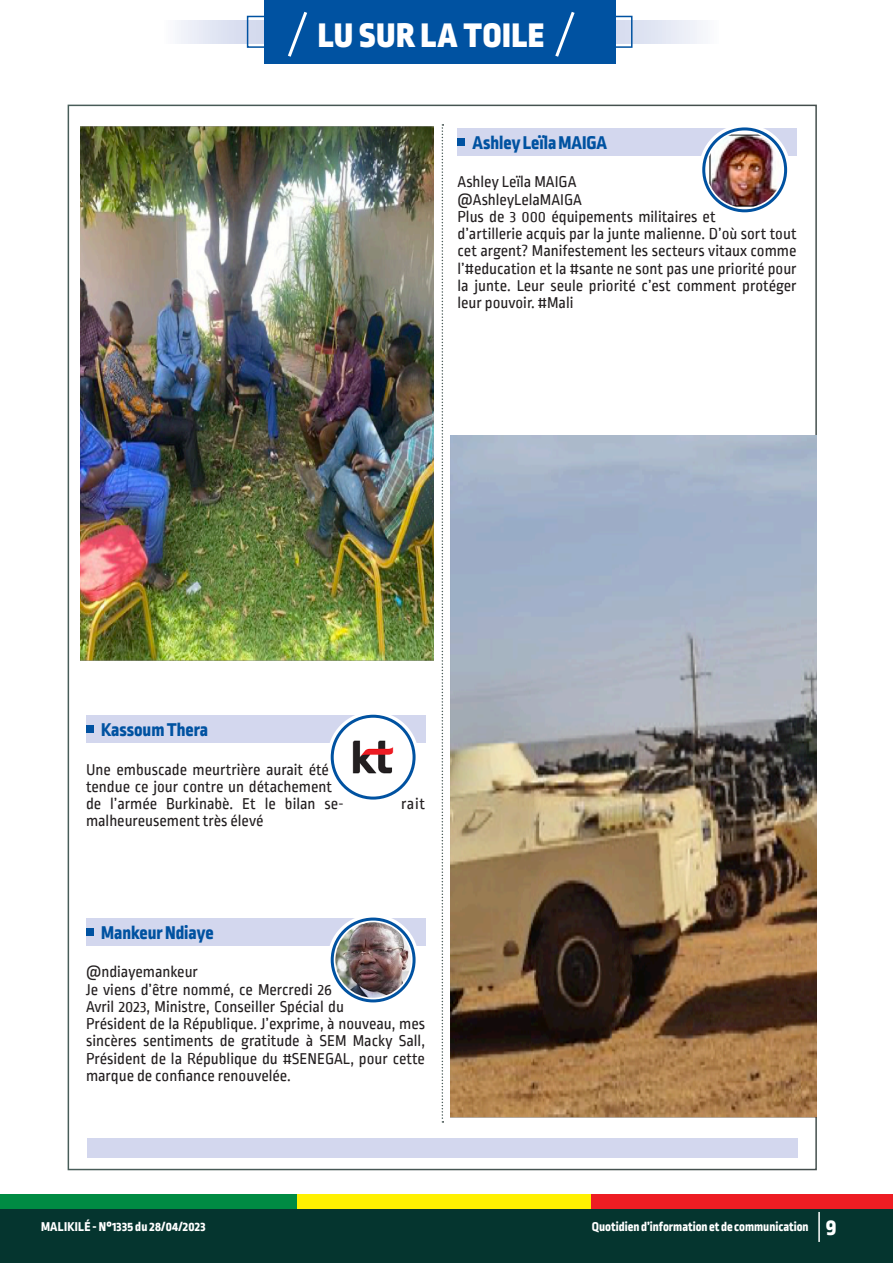
<style>
.page{position:relative;width:893px;height:1263px;background:#fff}
.page>*{position:absolute;margin:0;border:0;box-sizing:border-box;transform-origin:0 0}
.t1{font:900 36px "Ropa Sans Pro";letter-spacing:.03em;color:#fff}
.t2{font:800 19.5px "Ropa Sans Pro";color:#0052a1}
.t3{font:16.5px/17.2px "Ropa Sans PTT";color:#231f20}
.t4{font:800 13.5px "Ropa Sans Pro";color:#fff}
.t5{font:800 13.5px "Ropa Sans Pro";letter-spacing:.02em;color:#fff}
.s1{font-size:24px}
</style>
<div class="page">
<div style="left:0;top:1195px;width:297px;height:17px;background:#008b43"></div>
<div style="left:297px;top:1195px;width:297px;height:17px;background:#fff101"></div>
<div style="left:592px;top:1195px;width:301px;height:17px;background:#ee1d23"></div>
<div style="left:0;top:1209px;width:893px;height:54px;background:#05352f"></div>
<hr style="left:818px;top:1212px;width:2px;height:30px;background:#fff">
<svg style="left:177px;top:21px;width:526px;height:23px;background:#e0e5f2"></svg>
<div style="left:247px;top:16px;width:385px;height:32px;border:2px solid #0052a1"></div>
<div style="left:264px;top:0;width:351px;height:64px;background:#0052a1"></div>
<svg style="left:288px;top:11px;width:19px;height:46px"></svg>
<svg style="left:555px;top:12px;width:20px;height:45px"></svg>
<div style="left:87px;top:1138px;width:710px;height:20px;background:#d3d7ee"></div>
<svg style="left:442px;top:124px;width:1px;height:999px"></svg>
<div style="left:458px;top:128px;width:339px;height:28px;background:#d3d7ee"></div>
<div style="left:458px;top:138px;width:7px;height:8px;background:#0052a1"></div>
<div style="left:86px;top:715px;width:340px;height:28px;background:#d3d7ee"></div>
<div style="left:86px;top:725px;width:8px;height:8px;background:#0052a1"></div>
<div style="left:86px;top:918px;width:340px;height:28px;background:#d3d7ee"></div>
<div style="left:86px;top:928px;width:8px;height:8px;background:#0052a1"></div>
<svg style="left:699px;top:124px;width:91px;height:92px"></svg>
<svg style="left:704px;top:129px;width:82px;height:82px"></svg>
<div style="left:702px;top:127px;width:85px;height:85px;border:3px solid #0052a1;border-radius:50%"></div>
<svg style="left:707px;top:132px;width:75px;height:76px"></svg>
<img style="left:709px;top:135px;width:72px;height:72px">
<svg style="left:327px;top:711px;width:92px;height:92px"></svg>
<svg style="left:332px;top:716px;width:82px;height:82px"></svg>
<div style="left:331px;top:715px;width:85px;height:84px;border:3px solid #0052a1;border-radius:50%"></div>
<img style="left:335px;top:719px;width:76px;height:76px;border-radius:38px">
<svg style="left:327px;top:914px;width:92px;height:92px"></svg>
<svg style="left:332px;top:919px;width:82px;height:82px"></svg>
<div style="left:331px;top:917px;width:85px;height:85px;border:3px solid #0052a1;border-radius:50%"></div>
<img style="left:335px;top:922px;width:76px;height:76px;border-radius:38px">
<img style="left:81px;top:126px;width:352px;height:535px">
<img style="left:450px;top:436px;width:367px;height:683px">
<p class="t1" style="left:318px;top:13px;width:228px">LU SUR LA TOILE</p>
<p class="t2" style="left:473px;top:131px;width:136px">Ashley Leïla MAIGA</p>
<p class="t3" style="left:458px;top:174px;width:120px">Ashley Leïla MAIGA</p>
<p class="t3" style="left:458px;top:192px;width:126px">@AshleyLelaMAIGA</p>
<p class="t3" style="left:458px;top:209px;width:341px">Plus de 3 000 équipements militaires et<br>d’artillerie acquis par la junte malienne. D’où sort tout cet argent? Manifestement les secteurs vitaux comme l’#education et la #sante ne sont pas une priorité pour la junte. Leur seule priorité c’est comment protéger leur pouvoir. #Mali</p>
<p class="t2" style="left:101px;top:718px;width:108px">Kassoum Thera</p>
<p class="t3" style="left:86px;top:762px;width:260px">Une embuscade meurtrière aurait été tendue ce jour contre un détachement de l’armée Burkinabè. Et le bilan se-</p>
<p class="t3" style="left:86px;top:813px;width:179px">malheureusement très élevé</p>
<p class="t2" style="left:101px;top:921px;width:114px">Mankeur Ndiaye</p>
<p class="t3" style="left:401px;top:796px;width:25px">rait</p>
<p class="t3" style="left:86px;top:964px;width:113px">@ndiayemankeur</p>
<p class="t3" style="left:86px;top:982px;width:341px">Je viens d’être nommé, ce Mercredi 26<br>Avril 2023, Ministre, Conseiller Spécial du<br>Président de la République. J’exprime, à nouveau, mes sincères sentiments de gratitude à SEM Macky Sall, Président de la République du #SENEGAL, pour cette marque de confiance renouvelée.</p>
<p class="t5" style="left:41px;top:1219px;width:166px">MALIKILÉ - N°1335 du 28/04/2023</p>
<p class="t4" style="left:592px;top:1219px;width:246px">Quotidien d’information et de communication <span class="s1">9</span></p>
</div>
